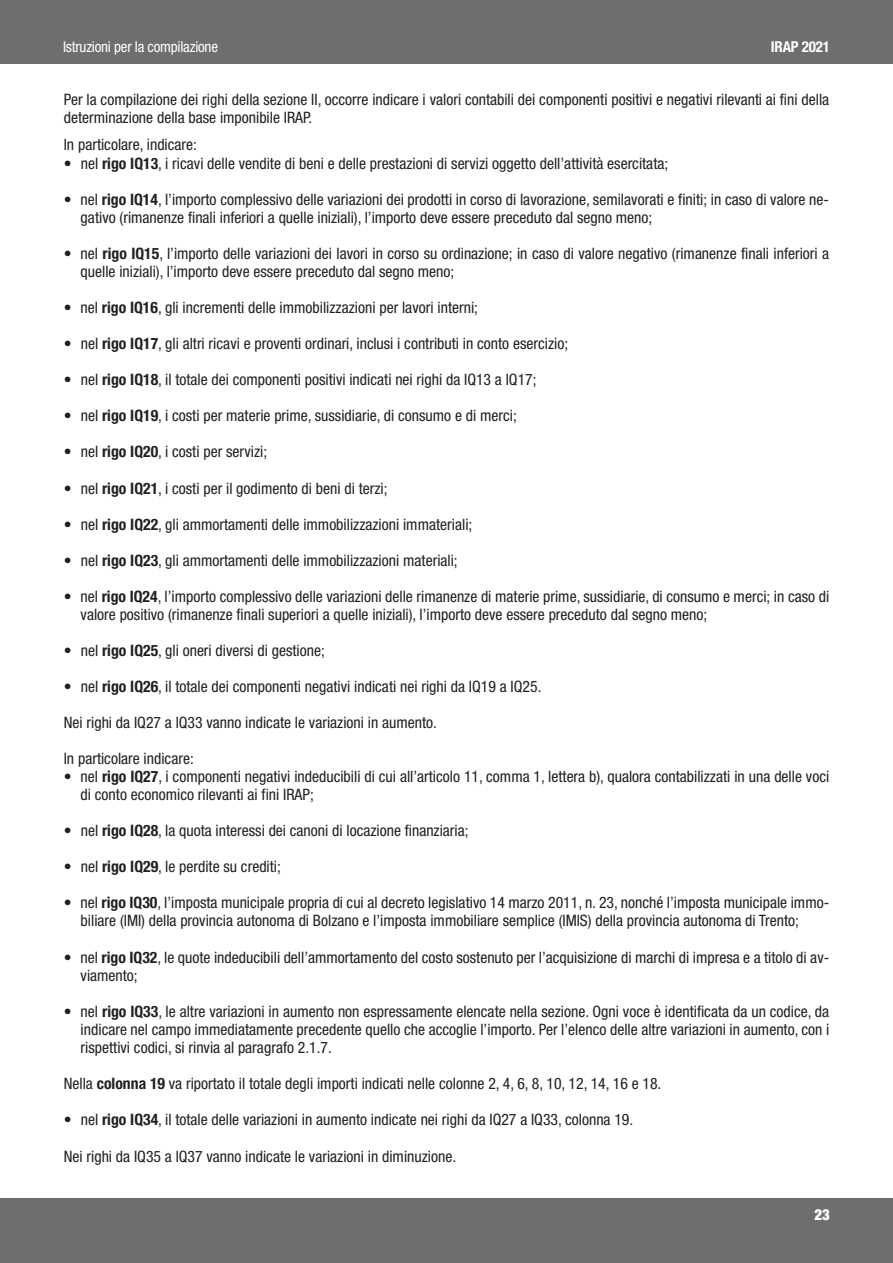
<style>
.page{position:relative;width:893px;height:1263px;background:#fff}
.page>*{position:absolute;margin:0;border:0;box-sizing:border-box;transform-origin:0 0}
.t1{font:condensed 15.75px/18px "Helvetica Neue";color:#231f20}
.t2{font:condensed 15px "Helvetica Neue";letter-spacing:-.015em;color:#fff}
.t3{font:700 condensed 15px "Helvetica Neue";letter-spacing:-.015em;color:#fff}
.t4{font:900 condensed 15px "Helvetica Neue";color:#fff}
.s1{font-weight:700}
</style>
<div class="page">
<div style="left:0;top:0;width:893px;height:64px;background:#6d6e70"></div>
<div style="left:0;top:1198px;width:893px;height:65px;background:#6d6e70"></div>
<p class="t2" style="left:63px;top:41px;width:157px">Istruzioni per la compilazione</p>
<p class="t3" style="left:771px;top:41px;width:60px">IRAP 2021</p>
<p class="t1" style="left:64px;top:92px;width:767px">Per la compilazione dei righi della sezione II, occorre indicare i valori contabili dei componenti positivi e negativi rilevanti ai fini della determinazione della base imponibile IRAP.</p>
<p class="t1" style="left:64px;top:137px;width:135px">In particolare, indicare:</p>
<p class="t1" style="left:64px;top:156px;width:606px">• nel <span class="s1">rigo IQ13</span>, i ricavi delle vendite di beni e delle prestazioni di servizi oggetto dell’attività esercitata;</p>
<p class="t1" style="left:81px;top:192px;width:750px;text-indent:-17px">• nel <span class="s1">rigo IQ14</span>, l’importo complessivo delle variazioni dei prodotti in corso di lavorazione, semilavorati e finiti; in caso di valore ne&shy;gativo (rimanenze finali inferiori a quelle iniziali), l’importo deve essere preceduto dal segno meno;</p>
<p class="t1" style="left:81px;top:246px;width:750px;text-indent:-17px">• nel <span class="s1">rigo IQ15</span>, l’importo delle variazioni dei lavori in corso su ordinazione; in caso di valore negativo (rimanenze finali inferiori a quelle iniziali), l’importo deve essere preceduto dal segno meno;</p>
<p class="t1" style="left:64px;top:300px;width:416px">• nel <span class="s1">rigo IQ16</span>, gli incrementi delle immobilizzazioni per lavori interni;</p>
<p class="t1" style="left:64px;top:336px;width:506px">• nel <span class="s1">rigo IQ17</span>, gli altri ricavi e proventi ordinari, inclusi i contributi in conto esercizio;</p>
<p class="t1" style="left:64px;top:372px;width:474px">• nel <span class="s1">rigo IQ18</span>, il totale dei componenti positivi indicati nei righi da IQ13 a IQ17;</p>
<p class="t1" style="left:64px;top:408px;width:455px">• nel <span class="s1">rigo IQ19</span>, i costi per materie prime, sussidiarie, di consumo e di merci;</p>
<p class="t1" style="left:64px;top:444px;width:205px">• nel <span class="s1">rigo IQ20</span>, i costi per servizi;</p>
<p class="t1" style="left:64px;top:480px;width:325px">• nel <span class="s1">rigo IQ21</span>, i costi per il godimento di beni di terzi;</p>
<p class="t1" style="left:64px;top:516px;width:410px">• nel <span class="s1">rigo IQ22</span>, gli ammortamenti delle immobilizzazioni immateriali;</p>
<p class="t1" style="left:64px;top:552px;width:395px">• nel <span class="s1">rigo IQ23</span>, gli ammortamenti delle immobilizzazioni materiali;</p>
<p class="t1" style="left:81px;top:588px;width:750px;text-indent:-17px">• nel <span class="s1">rigo IQ24</span>, l’importo complessivo delle variazioni delle rimanenze di materie prime, sussidiarie, di consumo e merci; in caso di valore positivo (rimanenze finali superiori a quelle iniziali), l’importo deve essere preceduto dal segno meno;</p>
<p class="t1" style="left:64px;top:643px;width:263px">• nel <span class="s1">rigo IQ25</span>, gli oneri diversi di gestione;</p>
<p class="t1" style="left:64px;top:679px;width:479px">• nel <span class="s1">rigo IQ26</span>, il totale dei componenti negativi indicati nei righi da IQ19 a IQ25.</p>
<p class="t1" style="left:64px;top:715px;width:375px">Nei righi da IQ27 a IQ33 vanno indicate le variazioni in aumento.</p>
<p class="t1" style="left:64px;top:751px;width:131px">In particolare indicare:</p>
<p class="t1" style="left:81px;top:769px;width:750px;text-indent:-17px">• nel <span class="s1">rigo IQ27</span>, i componenti negativi indeducibili di cui all’articolo 11, comma 1, lettera b), qualora contabilizzati in una delle voci di conto economico rilevanti ai fini IRAP;</p>
<p class="t1" style="left:64px;top:823px;width:406px">• nel <span class="s1">rigo IQ28</span>, la quota interessi dei canoni di locazione finanziaria;</p>
<p class="t1" style="left:64px;top:859px;width:219px">• nel <span class="s1">rigo IQ29</span>, le perdite su crediti;</p>
<p class="t1" style="left:81px;top:895px;width:750px;text-indent:-17px">• nel <span class="s1">rigo IQ30</span>, l’imposta municipale propria di cui al decreto legislativo 14 marzo 2011, n. 23, nonché l’imposta municipale immo&shy;biliare (IMI) della provincia autonoma di Bolzano e l’imposta immobiliare semplice (IMIS) della provincia autonoma di Trento;</p>
<p class="t1" style="left:81px;top:949px;width:750px;text-indent:-17px">• nel <span class="s1">rigo IQ32</span>, le quote indeducibili dell’ammortamento del costo sostenuto per l’acquisizione di marchi di impresa e a titolo di av&shy;viamento;</p>
<p class="t1" style="left:81px;top:1003px;width:750px;text-align:justify;text-indent:-17px">• nel <span class="s1">rigo IQ33</span>, le altre variazioni in aumento non espressamente elencate nella sezione. Ogni voce è identificata da un codice, da indicare nel campo immediatamente precedente quello che accoglie l’importo. Per l’elenco delle altre variazioni in aumento, con i rispettivi codici, si rinvia al paragrafo 2.1.7.</p>
<p class="t1" style="left:64px;top:1075px;width:599px">Nella <span class="s1">colonna 19</span> va riportato il totale degli importi indicati nelle colonne 2, 4, 6, 8, 10, 12, 14, 16 e 18.</p>
<p class="t1" style="left:64px;top:1111px;width:571px">• nel <span class="s1">rigo IQ34</span>, il totale delle variazioni in aumento indicate nei righi da IQ27 a IQ33, colonna 19.</p>
<p class="t1" style="left:64px;top:1149px;width:394px">Nei righi da IQ35 a IQ37 vanno indicate le variazioni in diminuzione.</p>
<p class="t4" style="left:814px;top:1206px;width:17px">23</p>
</div>
